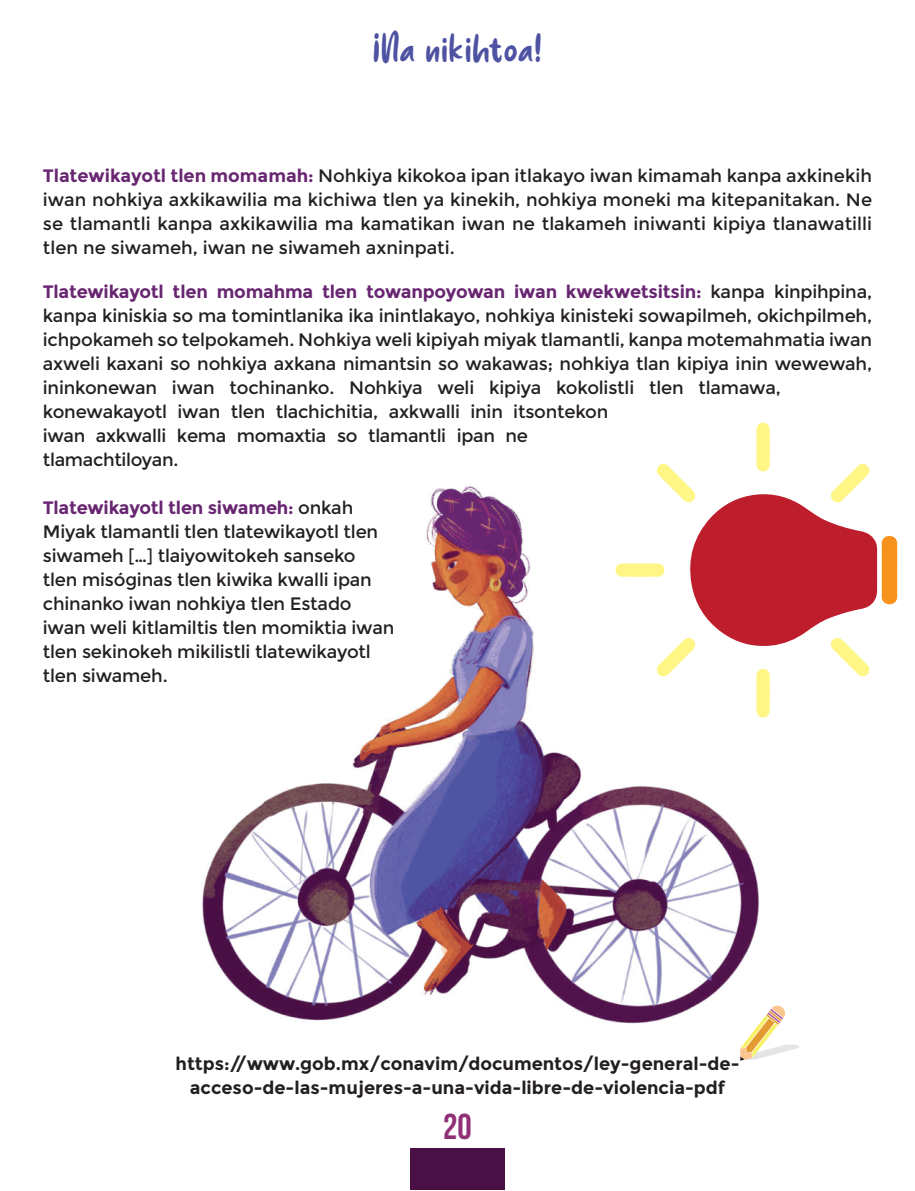
<style>
.page{position:relative;width:915px;height:1191px;background:#fff}
.page>*{position:absolute;margin:0;border:0;box-sizing:border-box;transform-origin:0 0}
.t1{font:45px "sweetpurple";letter-spacing:.01em;color:#4e52a2}
.t2{font:700 36px "Bebas Neue";color:#903077}
.t3{font:18px/24px "Montserrat";letter-spacing:-.01em;color:#231f20}
.t4{font:700 18px/24px "Montserrat";color:#231f20;text-align:center}
.s1{font-weight:700;color:#682671}
</style>
<div class="page">
<div style="left:410px;top:1147px;width:94px;height:42px;background:#491045"></div>
<img style="left:202px;top:486px;width:564px;height:538px">
<svg style="left:615px;top:422px;width:281px;height:295px"></svg>
<svg style="left:740px;top:1004px;width:59px;height:56px"></svg>
<h1 class="t1" style="left:373px;top:20px;width:170px">¡Na nikihtoa!</h1>
<p class="t3" style="left:43px;top:164px;width:830px;text-align:justify"><span class="s1">Tlatewikayotl tlen momamah:</span> Nohkiya kikokoa ipan itlakayo iwan kimamah kanpa axkinekih iwan nohkiya axkikawilia ma kichiwa tlen ya kinekih, nohkiya moneki ma kitepanitakan. Ne se tlamantli kanpa axkikawilia ma kamatikan iwan ne tlakameh iniwanti kipiya tlanawatilli tlen ne siwameh, iwan ne siwameh axninpati.</p>
<p class="t3" style="left:43px;top:279px;width:830px"><span class="s1">Tlatewikayotl tlen momahma tlen towanpoyowan iwan kwekwetsitsin:</span> kanpa kinpihpina, kanpa kiniskia so ma tomintlanika ika inintlakayo, nohkiya kinisteki sowapilmeh, okichpilmeh, ichpokameh so telpokameh. Nohkiya weli kipiyah miyak tlamantli, kanpa motemahmatia iwan axweli kaxani so nohkiya axkana nimantsin so wakawas; nohkiya tlan kipiya inin wewewah, ininkonewan iwan tochinanko. Nohkiya weli kipiya kokolistli tlen tlamawa, konewakayotl iwan tlen tlachichitia, axkwalli inin itsontekon<br>iwan axkwalli kema momaxtia so tlamantli ipan ne<br>tlamachtiloyan.</p>
<p class="t3" style="left:43px;top:495px;width:353px"><span class="s1">Tlatewikayotl tlen siwameh:</span> onkah Miyak tlamantli tlen tlatewikayotl tlen siwameh […] tlaiyowitokeh sanseko tlen misóginas tlen kiwika kwalli ipan chinanko iwan nohkiya tlen Estado iwan weli kitlamiltis tlen momiktia iwan tlen sekinokeh mikilistli tlatewikayotl tlen siwameh.</p>
<p class="t4" style="left:175px;top:1052px;width:565px">https://www.gob.mx/conavim/documentos/ley-general-de&shy;acceso-de-las-mujeres-a-una-vida-libre-de-violencia-pdf</p>
<h2 class="t2" style="left:443px;top:1106px;width:30px">20</h2>
</div>
